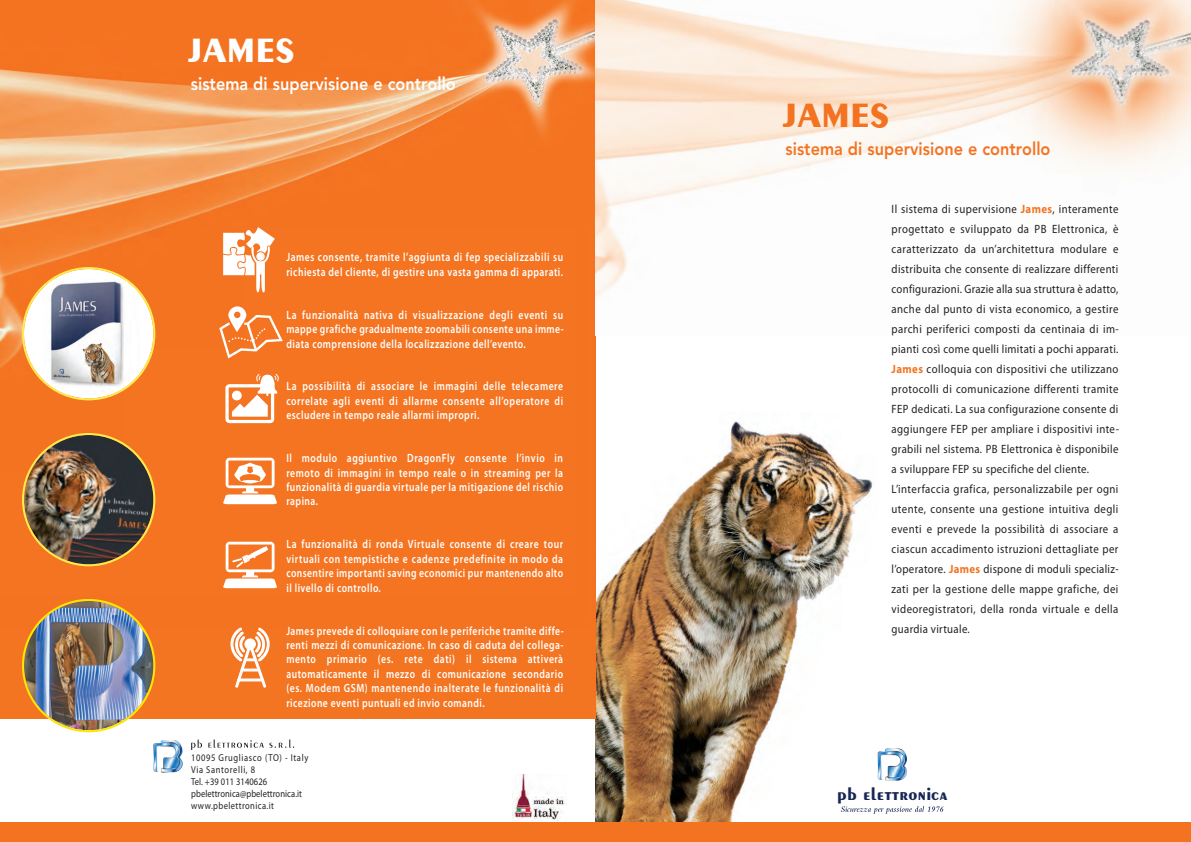
<style>
.page{position:relative;width:1191px;height:842px;background:#fff}
.page>*{position:absolute;margin:0;border:0;box-sizing:border-box;transform-origin:0 0}
.t1{font:700 36px "Peignot";color:#fff}
.t2{font:700 36px "Peignot";color:#f47321}
.t3{font:800 18px "Avenir";letter-spacing:.005em;color:#fff;scale:.9 1}
.t4{font:800 18px "Avenir";letter-spacing:.005em;color:#f47321;scale:.9 1}
.t5{font:700 18px "Peignot";letter-spacing:.025em;color:#172754}
.t6{font:600 12px/14.4px "Myriad Pro";letter-spacing:.05em;color:#fff;text-align:justify;scale:.8 1}
.t7{font:12px/20px "Myriad Pro";letter-spacing:.035em;color:#231f20;scale:.9 1}
.t8{font:10px/12px "Myriad Pro";letter-spacing:.05em;color:#231f20;scale:.85 1}
.s1{font-weight:700;color:#f47321}
</style>
<div class="page">
<img style="left:595px;top:413px;width:278px;height:409px">
<img style="left:0;top:0;width:595px;height:718px">
<div style="left:0;top:822px;width:612px;height:20px;background:#f47321"></div>
<img style="left:22px;top:599px;width:133px;height:133px">
<svg style="left:191px;top:739px;width:103px;height:11px"></svg>
<img style="left:153px;top:740px;width:30px;height:33px">
<img style="left:512px;top:775px;width:53px;height:45px">
<img style="left:22px;top:433px;width:133px;height:133px">
<svg style="left:22px;top:267px;width:133px;height:133px"></svg>
<img style="left:595px;top:0;width:596px;height:298px">
<div style="left:580px;top:822px;width:611px;height:20px;background:#f47321"></div>
<svg style="left:840px;top:806px;width:103px;height:8px"></svg>
<img style="left:877px;top:748px;width:30px;height:33px">
<svg style="left:223px;top:227px;width:52px;height:65px"></svg>
<div style="left:256px;top:252px;width:9px;height:9px;background:#fff;border-radius:50%"></div>
<svg style="left:218px;top:306px;width:67px;height:54px;background:#f68e4c"></svg>
<svg style="left:225px;top:373px;width:55px;height:50px"></svg>
<svg style="left:223px;top:458px;width:54px;height:46px"></svg>
<svg style="left:223px;top:542px;width:54px;height:46px"></svg>
<svg style="left:230px;top:628px;width:40px;height:60px"></svg>
<p class="t1" style="left:188px;top:29px;width:108px">JAMES</p>
<p class="t3" style="left:191px;top:70px;width:296px">sistema di supervisione e controllo</p>
<p class="t6" style="left:286px;top:251px;width:347px">James consente, tramite l’aggiunta di fep specializzabili su richiesta del cliente, di gestire una vasta gamma di apparati.</p>
<p class="t6" style="left:286px;top:308px;width:348px">La funzionalità nativa di visualizzazione degli eventi su mappe grafiche gradualmente zoomabili consente una imme&shy;diata comprensione della localizzazione dell’evento.</p>
<p class="t6" style="left:286px;top:380px;width:347px">La possibilità di associare le immagini delle telecamere correlate agli eventi di allarme consente all’operatore di escludere in tempo reale allarmi impropri.</p>
<p class="t6" style="left:286px;top:452px;width:347px">Il modulo aggiuntivo DragonFly consente l’invio in remoto di immagini in tempo reale o in streaming per la funzionalità di guardia virtuale per la mitigazione del rischio rapina.</p>
<p class="t6" style="left:286px;top:538px;width:347px">La funzionalità di ronda Virtuale consente di creare tour virtuali con tempistiche e cadenze predefinite in modo da consentire importanti saving economici pur mantenendo alto il livello di controllo.</p>
<p class="t6" style="left:286px;top:624px;width:348px">James prevede di colloquiare con le periferiche tramite diffe&shy;renti mezzi di comunicazione. In caso di caduta del collega&shy;mento primario (es. rete dati) il sistema attiverà automaticamente il mezzo di comunicazione secondario (es. Modem GSM) mantenendo inalterate le funzionalità di ricezione eventi puntuali ed invio comandi.</p>
<p class="t8" style="left:191px;top:752px;width:139px">10095 Grugliasco (TO) - Italy<br>Via Santorelli, 8<br>Tel. +39 011 3140626 pbelettronica@pbelettronica.it www.pbelettronica.it</p>
<p class="t2" style="left:783px;top:94px;width:108px">JAMES</p>
<p class="t4" style="left:785px;top:135px;width:296px">sistema di supervisione e controllo</p>
<p class="t7" style="left:891px;top:200px;width:254px">Il sistema di supervisione <span class="s1">James</span>, interamente progettato e sviluppato da PB Elettronica, è caratterizzato da un’architettura modulare e distribuita che consente di realizzare differenti configurazioni. Grazie alla sua struttura è adatto, anche dal punto di vista economico, a gestire parchi periferici composti da centinaia di im&shy;pianti così come quelli limitati a pochi apparati.<br><span class="s1">James</span> colloquia con dispositivi che utilizzano protocolli di comunicazione differenti tramite FEP dedicati. La sua configurazione consente di aggiungere FEP per ampliare i dispositivi inte&shy;grabili nel sistema. PB Elettronica è disponibile a sviluppare FEP su specifiche del cliente.<br>L’interfaccia grafica, personalizzabile per ogni utente, consente una gestione intuitiva degli eventi e prevede la possibilità di associare a ciascun accadimento istruzioni dettagliate per l’operatore. <span class="s1">James</span> dispone di moduli specializ&shy;zati per la gestione delle mappe grafiche, dei videoregistratori, della ronda virtuale e della guardia virtuale.</p>
<p class="t5" style="left:837px;top:783px;width:112px">pb elettronica</p>
</div>
